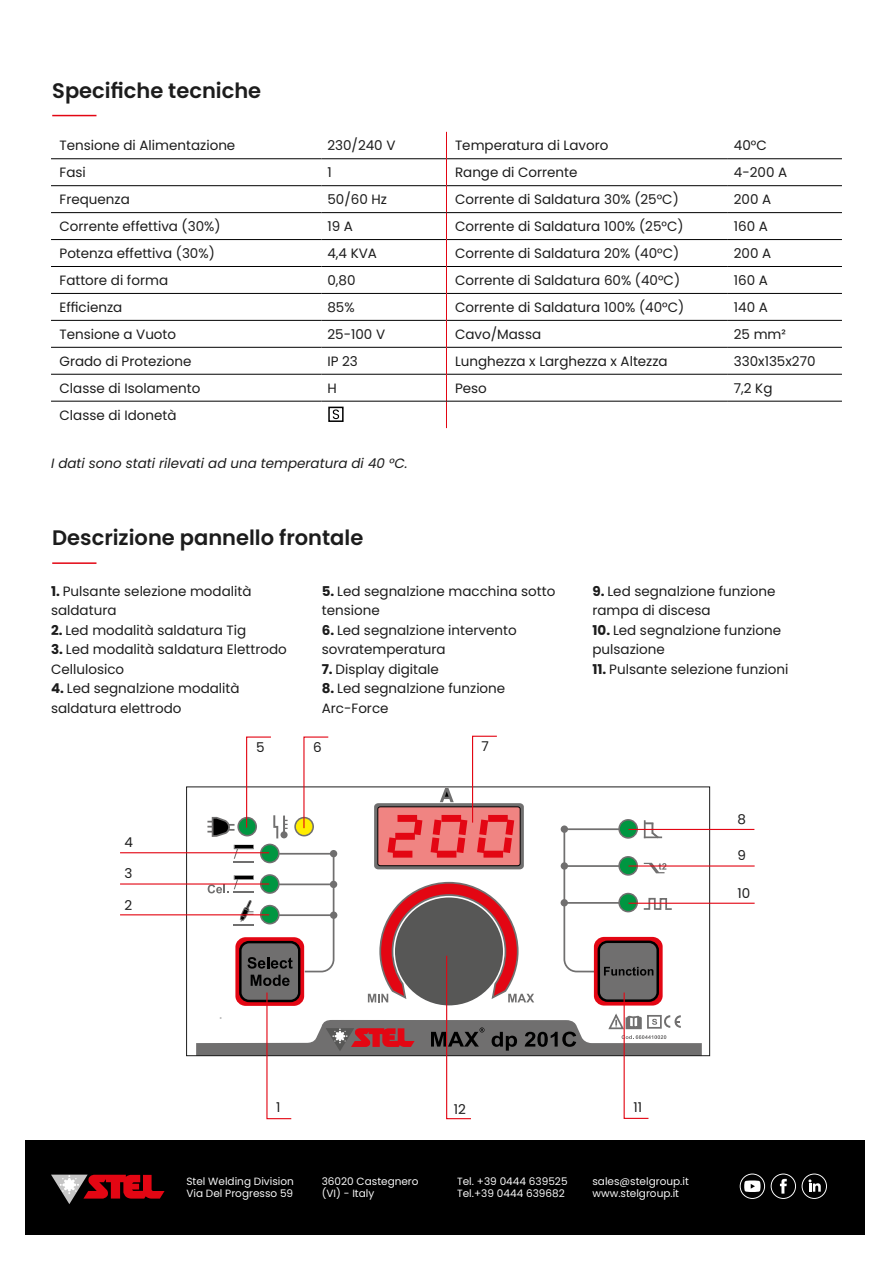
<style>
.page{position:relative;width:893px;height:1263px;background:#fff}
.page>*{position:absolute;margin:0;border:0;box-sizing:border-box;transform-origin:0 0}
.t1{font:600 21px "Poppins";color:#1c1c1c}
.t2{font:13.5px/19.5px "Poppins";color:#1c1c1c}
.t3{font:italic 13.5px "Poppins";color:#1c1c1c}
.t4{font:10.5px/12.6px "Poppins";color:#f6f6f6}
.s1{font-weight:700}
</style>
<div class="page">
<div style="left:26px;top:1140px;width:839px;height:95px;background:#000"></div>
<svg style="left:51px;top:1174px;width:114px;height:30px"></svg>
<div style="left:64px;top:1180px;width:10px;height:10px;background:#fff;border-radius:50%"></div>
<svg style="left:740px;top:1173px;width:25px;height:26px"></svg>
<svg style="left:802px;top:1173px;width:25px;height:26px"></svg>
<svg style="left:771px;top:1173px;width:25px;height:26px"></svg>
<hr style="left:52px;top:115px;width:44px;height:1px;background:#e30613">
<hr style="left:52px;top:562px;width:44px;height:2px;background:#e30613">
<hr style="left:51px;top:158px;width:270px;height:1px;background:#000">
<hr style="left:321px;top:158px;width:125px;height:1px;background:#000">
<hr style="left:447px;top:158px;width:281px;height:1px;background:#000">
<hr style="left:728px;top:158px;width:114px;height:1px;background:#000">
<hr style="left:51px;top:185px;width:270px;height:1px;background:#000">
<hr style="left:321px;top:185px;width:125px;height:1px;background:#000">
<hr style="left:447px;top:185px;width:281px;height:1px;background:#000">
<hr style="left:728px;top:185px;width:114px;height:1px;background:#000">
<hr style="left:51px;top:212px;width:270px;height:1px;background:#000">
<hr style="left:321px;top:212px;width:125px;height:1px;background:#000">
<hr style="left:51px;top:239px;width:270px;height:1px;background:#000">
<hr style="left:321px;top:239px;width:125px;height:1px;background:#000">
<hr style="left:447px;top:239px;width:281px;height:1px;background:#000">
<hr style="left:728px;top:239px;width:114px;height:1px;background:#000">
<hr style="left:51px;top:266px;width:270px;height:1px;background:#000">
<hr style="left:321px;top:266px;width:125px;height:1px;background:#000">
<hr style="left:447px;top:266px;width:281px;height:1px;background:#000">
<hr style="left:728px;top:266px;width:114px;height:1px;background:#000">
<hr style="left:51px;top:293px;width:270px;height:1px;background:#000">
<hr style="left:321px;top:293px;width:125px;height:1px;background:#000">
<hr style="left:51px;top:320px;width:270px;height:1px;background:#000">
<hr style="left:321px;top:320px;width:125px;height:1px;background:#000">
<hr style="left:447px;top:320px;width:281px;height:1px;background:#000">
<hr style="left:728px;top:320px;width:114px;height:1px;background:#000">
<hr style="left:51px;top:347px;width:270px;height:1px;background:#000">
<hr style="left:321px;top:347px;width:125px;height:1px;background:#000">
<hr style="left:447px;top:347px;width:281px;height:1px;background:#000">
<hr style="left:728px;top:347px;width:114px;height:1px;background:#000">
<hr style="left:51px;top:374px;width:270px;height:1px;background:#000">
<hr style="left:321px;top:374px;width:125px;height:1px;background:#000">
<hr style="left:447px;top:374px;width:281px;height:1px;background:#000">
<hr style="left:728px;top:374px;width:114px;height:1px;background:#000">
<hr style="left:447px;top:293px;width:281px;height:1px;background:#000">
<hr style="left:728px;top:293px;width:114px;height:1px;background:#000">
<svg style="left:446px;top:132px;width:1px;height:296px"></svg>
<hr style="left:446px;top:212px;width:282px;height:1px;background:#000">
<hr style="left:728px;top:212px;width:114px;height:1px;background:#000">
<hr style="left:51px;top:401px;width:270px;height:1px;background:#000">
<hr style="left:321px;top:401px;width:125px;height:1px;background:#000">
<hr style="left:446px;top:401px;width:282px;height:1px;background:#000">
<hr style="left:728px;top:401px;width:114px;height:1px;background:#000">
<hr style="left:120px;top:852px;width:149px;height:1px;background:#e30613">
<hr style="left:120px;top:914px;width:149px;height:1px;background:#e30613">
<hr style="left:120px;top:883px;width:149px;height:1px;background:#e30613">
<svg style="left:196px;top:735px;width:506px;height:385px"></svg>
<hr style="left:628px;top:829px;width:126px;height:1px;background:#e30613">
<hr style="left:628px;top:903px;width:127px;height:1px;background:#e30613">
<hr style="left:628px;top:865px;width:127px;height:1px;background:#e30613">
<div style="left:328px;top:407px;width:16px;height:15px;border:2px solid #000"></div>
<svg style="left:333px;top:409px;width:6px;height:10px"></svg>
<h1 class="t1" style="left:52px;top:78px;width:210px">Specifiche tecniche</h1>
<p class="t2" style="left:60px;top:136px;width:177px">Tensione di Alimentazione</p>
<p class="t2" style="left:327px;top:136px;width:70px">230/240 V</p>
<p class="t2" style="left:455px;top:136px;width:155px">Temperatura di Lavoro</p>
<p class="t2" style="left:734px;top:136px;width:34px">40°C</p>
<p class="t2" style="left:60px;top:163px;width:28px">Fasi</p>
<p class="t2" style="left:327px;top:163px;width:6px">1</p>
<p class="t2" style="left:455px;top:163px;width:124px">Range di Corrente</p>
<p class="t2" style="left:734px;top:163px;width:55px">4-200 A</p>
<p class="t2" style="left:60px;top:190px;width:72px">Frequenza</p>
<p class="t2" style="left:327px;top:190px;width:61px">50/60 Hz</p>
<p class="t2" style="left:455px;top:190px;width:225px">Corrente di Saldatura 30% (25°C)</p>
<p class="t2" style="left:734px;top:190px;width:39px">200 A</p>
<p class="t2" style="left:60px;top:217px;width:163px">Corrente effettiva (30%)</p>
<p class="t2" style="left:327px;top:217px;width:27px">19 A</p>
<p class="t2" style="left:455px;top:217px;width:230px">Corrente di Saldatura 100% (25°C)</p>
<p class="t2" style="left:734px;top:217px;width:36px">160 A</p>
<p class="t2" style="left:60px;top:244px;width:157px">Potenza effettiva (30%)</p>
<p class="t2" style="left:327px;top:244px;width:51px">4,4 KVA</p>
<p class="t2" style="left:455px;top:244px;width:226px">Corrente di Saldatura 20% (40°C)</p>
<p class="t2" style="left:734px;top:244px;width:39px">200 A</p>
<p class="t2" style="left:60px;top:270px;width:110px">Fattore di forma</p>
<p class="t2" style="left:327px;top:270px;width:30px">0,80</p>
<p class="t2" style="left:455px;top:270px;width:227px">Corrente di Saldatura 60% (40°C)</p>
<p class="t2" style="left:734px;top:270px;width:36px">160 A</p>
<p class="t2" style="left:60px;top:297px;width:64px">Efficienza</p>
<p class="t2" style="left:327px;top:297px;width:29px">85%</p>
<p class="t2" style="left:455px;top:297px;width:231px">Corrente di Saldatura 100% (40°C)</p>
<p class="t2" style="left:734px;top:297px;width:35px">140 A</p>
<p class="t2" style="left:60px;top:324px;width:118px">Tensione a Vuoto</p>
<p class="t2" style="left:327px;top:324px;width:59px">25-100 V</p>
<p class="t2" style="left:455px;top:324px;width:88px">Cavo/Massa</p>
<p class="t2" style="left:734px;top:324px;width:54px">25 mm²</p>
<p class="t2" style="left:60px;top:351px;width:133px">Grado di Protezione</p>
<p class="t2" style="left:327px;top:351px;width:32px">IP 23</p>
<p class="t2" style="left:455px;top:351px;width:214px">Lunghezza x Larghezza x Altezza</p>
<p class="t2" style="left:734px;top:351px;width:83px">330x135x270</p>
<p class="t2" style="left:60px;top:378px;width:142px">Classe di Isolamento</p>
<p class="t2" style="left:327px;top:378px;width:11px">H</p>
<p class="t2" style="left:455px;top:378px;width:33px">Peso</p>
<p class="t2" style="left:734px;top:378px;width:40px">7,2 Kg</p>
<p class="t2" style="left:60px;top:405px;width:119px">Classe di Idonetà</p>
<p class="t3" style="left:51px;top:455px;width:358px">I dati sono stati rilevati ad una temperatura di 40 °C.</p>
<h1 class="t1" style="left:52px;top:526px;width:313px">Descrizione pannello frontale</h1>
<p class="t2" style="left:322px;top:581px;width:235px"><span class="s1">5.</span> Led segnalzione macchina sotto tensione</p>
<p class="t2" style="left:322px;top:620px;width:196px"><span class="s1">6.</span> Led segnalzione intervento sovratemperatura</p>
<p class="t2" style="left:322px;top:659px;width:119px"><span class="s1">7.</span> Display digitale</p>
<p class="t2" style="left:322px;top:679px;width:185px"><span class="s1">8.</span> Led segnalzione funzione<br>Arc-Force</p>
<p class="t2" style="left:51px;top:581px;width:202px"><span class="s1">1.</span> Pulsante selezione modalità saldatura</p>
<p class="t2" style="left:51px;top:620px;width:197px"><span class="s1">2.</span> Led modalità saldatura Tig</p>
<p class="t2" style="left:51px;top:640px;width:237px"><span class="s1">3.</span> Led modalità saldatura Elettrodo<br>Cellulosico</p>
<p class="t2" style="left:51px;top:679px;width:190px"><span class="s1">4.</span> Led segnalzione modalità saldatura elettrodo</p>
<p class="t2" style="left:124px;top:832px;width:10px">4</p>
<p class="t2" style="left:124px;top:863px;width:9px">3</p>
<p class="t2" style="left:124px;top:896px;width:9px">2</p>
<p class="t2" style="left:256px;top:737px;width:10px">5</p>
<p class="t2" style="left:313px;top:737px;width:10px">6</p>
<p class="t2" style="left:482px;top:736px;width:9px">7</p>
<p class="t2" style="left:592px;top:581px;width:185px"><span class="s1">9.</span> Led segnalzione funzione rampa di discesa</p>
<p class="t2" style="left:592px;top:620px;width:190px"><span class="s1">10.</span> Led segnalzione funzione pulsazione</p>
<p class="t2" style="left:592px;top:659px;width:197px"><span class="s1">11.</span> Pulsante selezione funzioni</p>
<p class="t2" style="left:737px;top:809px;width:10px">8</p>
<p class="t2" style="left:737px;top:846px;width:10px">9</p>
<p class="t2" style="left:737px;top:883px;width:14px">10</p>
<p class="t2" style="left:276px;top:1098px;width:6px">1</p>
<p class="t2" style="left:633px;top:1098px;width:10px">11</p>
<p class="t2" style="left:454px;top:1100px;width:14px">12</p>
<p class="t4" style="left:186px;top:1175px;width:109px">Stel Welding Division<br>Via Del Progresso 59</p>
<p class="t4" style="left:322px;top:1175px;width:98px">36020 Castegnero (VI) - Italy</p>
<p class="t4" style="left:457px;top:1175px;width:112px">Tel. +39 0444 639525<br>Tel.+39 0444 639682</p>
<p class="t4" style="left:592px;top:1175px;width:98px">sales@stelgroup.it www.stelgroup.it</p>
</div>
